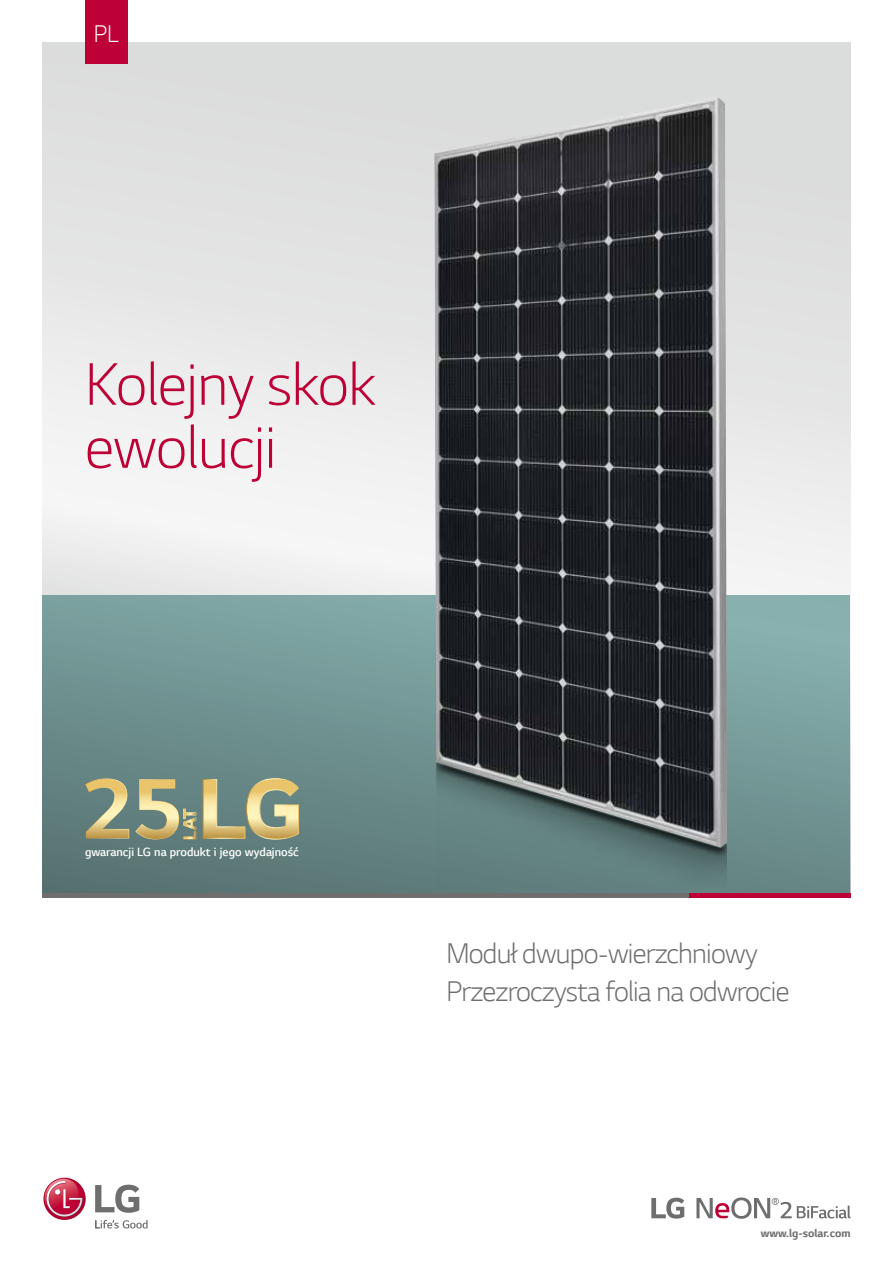
<style>
.page{position:relative;width:893px;height:1263px;background:#fff}
.page>*{position:absolute;margin:0;border:0;box-sizing:border-box;transform-origin:0 0}
.t1{font:300 63px/63px "LG Smart";letter-spacing:-.01em;color:#bd0035}
.t2{font:300 30px/38.5px "LG Smart";letter-spacing:-.025em;color:#6e6e6e}
.t3{font:300 25.5px "LG Smart";color:#fff}
.t4{font:300 12.6px "LG Smart";color:#fff}
.t5{font:700 12px "LG Smart";color:#6e6e6e}
</style>
<div class="page">
<svg style="left:43px;top:43px;width:807px;height:552px"></svg>
<div style="left:43px;top:595px;width:807px;height:298px;background:linear-gradient(to bottom,#82aaa8,#5d7a79)"></div>
<svg style="left:95px;top:1220px;width:53px;height:8px"></svg>
<svg style="left:95px;top:1185px;width:44px;height:28px"></svg>
<svg style="left:43px;top:1178px;width:43px;height:42px"></svg>
<svg style="left:43px;top:1179px;width:40px;height:38px"></svg>
<hr style="left:43px;top:893px;width:646px;height:4px;background:#6e6e6e">
<hr style="left:689px;top:893px;width:161px;height:4px;background:#bd0035">
<div style="left:85px;top:0;width:43px;height:64px;background:#bd0035"></div>
<svg style="left:651px;top:1198px;width:33px;height:20px"></svg>
<svg style="left:696px;top:1197px;width:154px;height:22px"></svg>
<img style="left:435px;top:847px;width:292px;height:42px">
<img style="left:435px;top:97px;width:292px;height:750px">
<svg style="left:85px;top:778px;width:111px;height:61px;background:#9aa07f"></svg>
<svg style="left:203px;top:778px;width:96px;height:62px;background:#aaaa83"></svg>
<p class="t3" style="left:94px;top:17px;width:26px">PL</p>
<h1 class="t1" style="left:85px;top:350px;width:293px">Kolejny skok ewolucji</h1>
<p class="t4" style="left:85px;top:843px;width:215px">gwarancji LG na produkt i jego wydajność</p>
<p class="t2" style="left:446px;top:932px;width:344px">Moduł dwupo-wierzchniowy<br>Przezroczysta folia na odwrocie</p>
<p class="t5" style="left:761px;top:1225px;width:91px">www.lg-solar.com</p>
</div>
